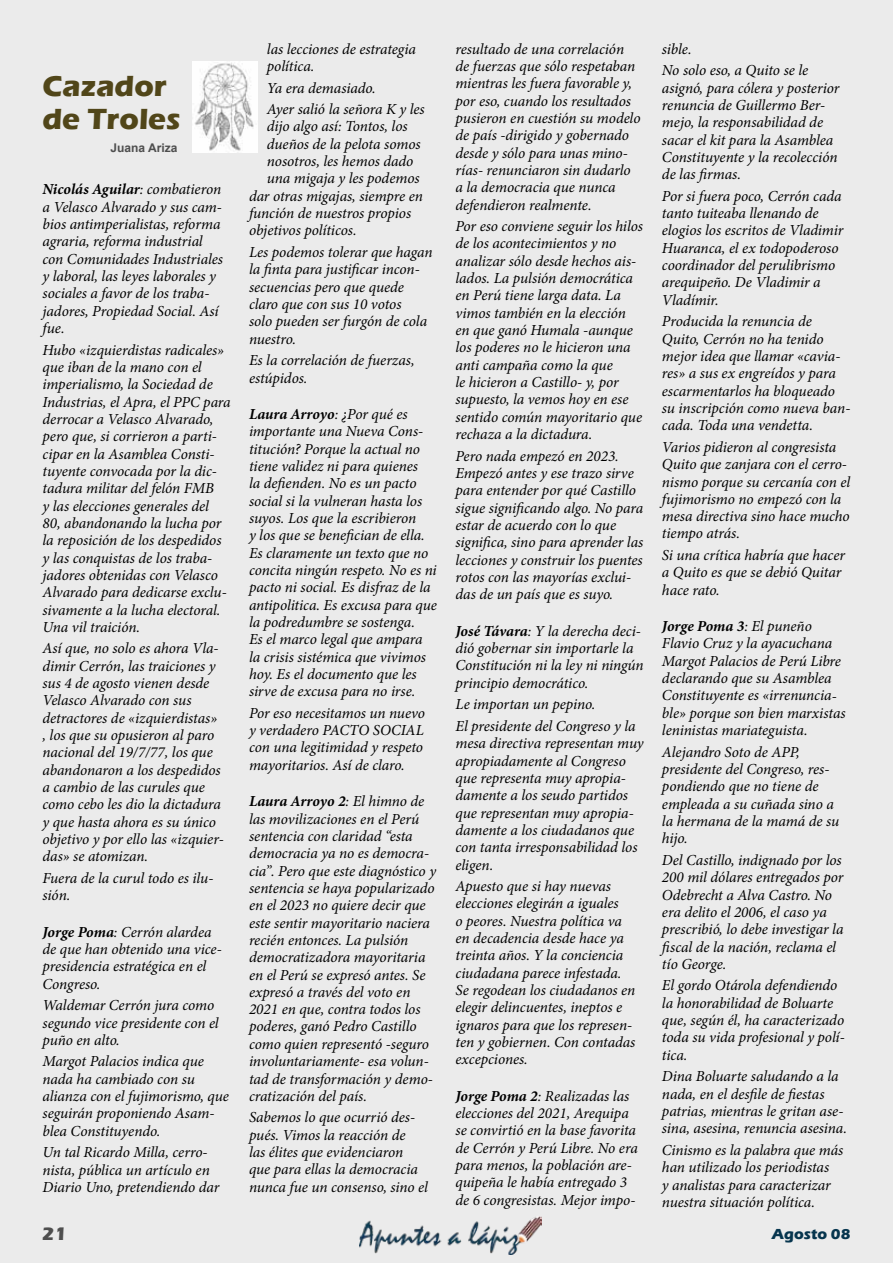
<style>
.page{position:relative;width:893px;height:1263px;background:#ebebeb}
.page>*{position:absolute;margin:0;border:0;box-sizing:border-box;transform-origin:0 0}
.t1{font:700 30px/33px "Eras ITC";color:#514619}
.t2{font:700 18.75px "Eras ITC";color:#4e4e4e}
.t3{font:italic 15.3px/17.2px "Minion Pro";letter-spacing:-.005em;color:#000}
.t4{font:700 15px "Eras ITC";color:#06354e}
.t5{font:700 12px "Arial";color:#4e4e4e}
.s1{font-weight:700}
</style>
<div class="page">
<img style="left:359px;top:1216px;width:182px;height:38px">
<img style="left:193px;top:62px;width:65px;height:91px">
<h1 class="t1" style="left:43px;top:70px;width:140px">Cazador de Troles</h1>
<p class="t5" style="left:111px;top:140px;width:68px">Juana Ariza</p>
<p class="t3" style="left:43px;top:181px;width:182px"><span class="s1">Nicolás Aguilar</span>: combatieron a Velasco Alvarado y sus cam&shy;bios antimperialistas, reforma agraria, reforma industrial con Comunidades Industriales y laboral, las leyes laborales y sociales a favor de los traba&shy;jadores, Propiedad Social. Así fue.</p>
<p class="t3" style="left:43px;top:341px;width:190px">Hubo «izquierdistas radicales» que iban de la mano con el imperialismo, la Sociedad de<br>Industrias, el Apra, el PPC para derrocar a Velasco Alvarado, pero que, si corrieron a parti&shy;cipar en la Asamblea Consti&shy;tuyente convocada por la dic&shy;tadura militar del felón FMB<br>y las elecciones generales del<br>80, abandonando la lucha por la reposición de los despedidos y las conquistas de los traba&shy;jadores obtenidas con Velasco<br>Alvarado para dedicarse exclu&shy;sivamente a la lucha electoral.<br>Una vil traición.</p>
<p class="t3" style="left:43px;top:640px;width:183px">Así que, no solo es ahora Vla&shy;dimir Cerrón, las traiciones y sus 4 de agosto vienen desde<br>Velasco Alvarado con sus detractores de «izquierdistas» , los que su opusieron al paro nacional del 19/7/77, los que abandonaron a los despedidos a cambio de las curules que como cebo les dio la dictadura y que hasta ahora es su único objetivo y por ello las «izquier&shy;das» se atomizan.</p>
<p class="t3" style="left:43px;top:869px;width:172px">Fuera de la curul todo es ilu&shy;sión.</p>
<p class="t3" style="left:43px;top:923px;width:181px"><span class="s1">Jorge Poma</span>: Cerrón alardea de que han obtenido una vice&shy;presidencia estratégica en el<br>Congreso.</p>
<p class="t3" style="left:43px;top:997px;width:178px">Waldemar Cerrón jura como segundo vice presidente con el puño en alto.</p>
<p class="t3" style="left:43px;top:1053px;width:188px">Margot Palacios indica que nada ha cambiado con su alianza con el fujimorismo, que seguirán proponiendo Asam&shy;blea Constituyendo.</p>
<p class="t3" style="left:43px;top:1144px;width:178px">Un tal Ricardo Milla, cerro&shy;nista, pública un artículo en<br>Diario Uno, pretendiendo dar</p>
<p class="t3" style="left:267px;top:40px;width:151px">las lecciones de estrategia política.</p>
<p class="t3" style="left:267px;top:77px;width:159px;line-height:21.6px">Ya era demasiado.<br>Ayer salió la señora K y les</p>
<p class="t3" style="left:267px;top:118px;width:142px">dijo algo así: Tontos, los</p>
<p class="t3" style="left:267px;top:135px;width:155px">dueños de la pelota somos</p>
<p class="t3" style="left:267px;top:153px;width:148px">nosotros, les hemos dado</p>
<p class="t3" style="left:267px;top:170px;width:154px">una migaja y les podemos</p>
<p class="t3" style="left:249px;top:187px;width:175px">dar otras migajas, siempre en</p>
<p class="t3" style="left:249px;top:204px;width:164px">función de nuestros propios</p>
<p class="t3" style="left:249px;top:222px;width:109px">objetivos políticos.</p>
<p class="t3" style="left:249px;top:243px;width:185px">Les podemos tolerar que hagan la finta para justificar incon&shy;secuencias pero que quede claro que con sus 10 votos<br>solo pueden ser furgón de cola nuestro.</p>
<p class="t3" style="left:249px;top:352px;width:167px">Es la correlación de fuerzas, estúpidos.</p>
<p class="t3" style="left:249px;top:405px;width:189px"><span class="s1">Laura Arroyo</span>: ¿Por qué es importante una Nueva Cons&shy;titución? Porque la actual no tiene validez ni para quienes<br>la defienden. No es un pacto social si la vulneran hasta los suyos. Los que la escribieron<br>y los que se benefician de ella.<br>Es claramente un texto que no concita ningún respeto. No es ni pacto ni social. Es disfraz de la antipolitica. Es excusa para que la podredumbre se sostenga.<br>Es el marco legal que ampara la crisis sistémica que vivimos hoy. Es el documento que les sirve de excusa para no irse.</p>
<p class="t3" style="left:249px;top:704px;width:178px">Por eso necesitamos un nuevo y verdadero PACTO SOCIAL con una legitimidad y respeto mayoritarios. Así de claro.</p>
<p class="t3" style="left:249px;top:792px;width:189px"><span class="s1">Laura Arroyo 2</span>: El himno de las movilizaciones en el Perú sentencia con claridad “esta democracia ya no es democra&shy;cia”. Pero que este diagnóstico y sentencia se haya popularizado en el 2023 no quiere decir que este sentir mayoritario naciera recién entonces. La pulsión democratizadora mayoritaria en el Perú se expresó antes. Se expresó a través del voto en<br>2021 en que, contra todos los poderes, ganó Pedro Castillo como quien representó -seguro involuntariamente- esa volun&shy;tad de transformación y demo&shy;cratización del país.</p>
<p class="t3" style="left:249px;top:1109px;width:180px">Sabemos lo que ocurrió des&shy;pués. Vimos la reacción de<br>las élites que evidenciaron que para ellas la democracia nunca fue un consenso, sino el</p>
<p class="t3" style="left:455px;top:40px;width:187px">resultado de una correlación de fuerzas que sólo respetaban mientras les fuera favorable y, por eso, cuando los resultados pusieron en cuestión su modelo de país -dirigido y gobernado desde y sólo para unas mino&shy;rías- renunciaron sin dudarlo a la democracia que nunca defendieron realmente.</p>
<p class="t3" style="left:455px;top:218px;width:189px">Por eso conviene seguir los hilos de los acontecimientos y no analizar sólo desde hechos ais&shy;lados. La pulsión democrática en Perú tiene larga data. La vimos también en la elección en que ganó Humala -aunque los poderes no le hicieron una anti campaña como la que<br>le hicieron a Castillo- y, por supuesto, la vemos hoy en ese sentido común mayoritario que rechaza a la dictadura.</p>
<p class="t3" style="left:455px;top:447px;width:189px">Pero nada empezó en 2023.<br>Empezó antes y ese trazo sirve para entender por qué Castillo sigue significando algo. No para estar de acuerdo con lo que significa, sino para aprender las lecciones y construir los puentes rotos con las mayorías exclui&shy;das de un país que es suyo.</p>
<p class="t3" style="left:455px;top:622px;width:190px"><span class="s1">José Távara</span>: Y la derecha deci&shy;dió gobernar sin importarle la<br>Constitución ni la ley ni ningún principio democrático.</p>
<p class="t3" style="left:455px;top:694px;width:182px;line-height:21.6px">Le importan un pepino.<br>El presidente del Congreso y la</p>
<p class="t3" style="left:455px;top:734px;width:190px">mesa directiva representan muy apropiadamente al Congreso que representa muy apropia&shy;damente a los seudo partidos que representan muy apropia&shy;damente a los ciudadanos que con tanta irresponsabilidad los eligen.</p>
<p class="t3" style="left:455px;top:877px;width:181px">Apuesto que si hay nuevas elecciones elegirán a iguales<br>o peores. Nuestra política va en decadencia desde hace ya treinta años. Y la conciencia ciudadana parece infestada.<br>Se regodean los ciudadanos en elegir delincuentes, ineptos e ignaros para que los represen&shy;ten y gobiernen. Con contadas excepciones.</p>
<p class="t3" style="left:455px;top:1087px;width:184px"><span class="s1">Jorge Poma 2</span>: Realizadas las elecciones del 2021, Arequipa se convirtió en la base favorita de Cerrón y Perú Libre. No era para menos, la población are&shy;quipeña le había entregado 3 de 6 congresistas. Mejor impo-</p>
<p class="t3" style="left:662px;top:38px;width:148px;line-height:21.6px">sible.<br>No solo eso, a Quito se le</p>
<p class="t3" style="left:662px;top:79px;width:179px">asignó, para cólera y posterior renuncia de Guillermo Ber&shy;mejo, la responsabilidad de sacar el kit para la Asamblea<br>Constituyente y la recolección de las firmas.</p>
<p class="t3" style="left:662px;top:187px;width:183px">Por si fuera poco, Cerrón cada tanto tuiteaba llenando de elogios los escritos de Vladimir<br>Huaranca, el ex todopoderoso coordinador del perulibrismo arequipeño. De Vladimir a<br>Vladímir.</p>
<p class="t3" style="left:662px;top:313px;width:190px">Producida la renuncia de<br>Quito, Cerrón no ha tenido mejor idea que llamar «cavia&shy;res» a sus ex engreídos y para escarmentarlos ha bloqueado su inscripción como nueva ban&shy;cada. Toda una vendetta.</p>
<p class="t3" style="left:662px;top:438px;width:190px">Varios pidieron al congresista<br>Quito que zanjara con el cerro&shy;nismo porque su cercanía con el fujimorismo no empezó con la mesa directiva sino hace mucho tiempo atrás.</p>
<p class="t3" style="left:662px;top:546px;width:185px">Si una crítica habría que hacer a Quito es que se debió Quitar hace rato.</p>
<p class="t3" style="left:662px;top:617px;width:185px"><span class="s1">Jorge Poma 3</span>: El puneño<br>Flavio Cruz y la ayacuchana<br>Margot Palacios de Perú Libre declarando que su Asamblea<br>Constituyente es «irrenuncia&shy;ble» porque son bien marxistas leninistas mariateguista.</p>
<p class="t3" style="left:662px;top:743px;width:179px">Alejandro Soto de APP, presidente del Congreso, res&shy;pondiendo que no tiene de empleada a su cuñada sino a la hermana de la mamá de su hijo.</p>
<p class="t3" style="left:662px;top:851px;width:183px">Del Castillo, indignado por los<br>200 mil dólares entregados por<br>Odebrecht a Alva Castro. No era delito el 2006, el caso ya prescribió, lo debe investigar la fiscal de la nación, reclama el tío George.</p>
<p class="t3" style="left:662px;top:977px;width:184px">El gordo Otárola defendiendo la honorabilidad de Boluarte que, según él, ha caracterizado toda su vida profesional y polí&shy;tica.</p>
<p class="t3" style="left:662px;top:1068px;width:186px">Dina Boluarte saludando a la nada, en el desfile de fiestas patrias, mientras le gritan ase&shy;sina, asesina, renuncia asesina.</p>
<p class="t3" style="left:662px;top:1141px;width:183px">Cinismo es la palabra que más han utilizado los periodistas<br>y analistas para caracterizar nuestra situación política.</p>
<p class="t2" style="left:42px;top:1223px;width:26px">21</p>
<p class="t4" style="left:772px;top:1226px;width:80px">Agosto 08</p>
</div>
